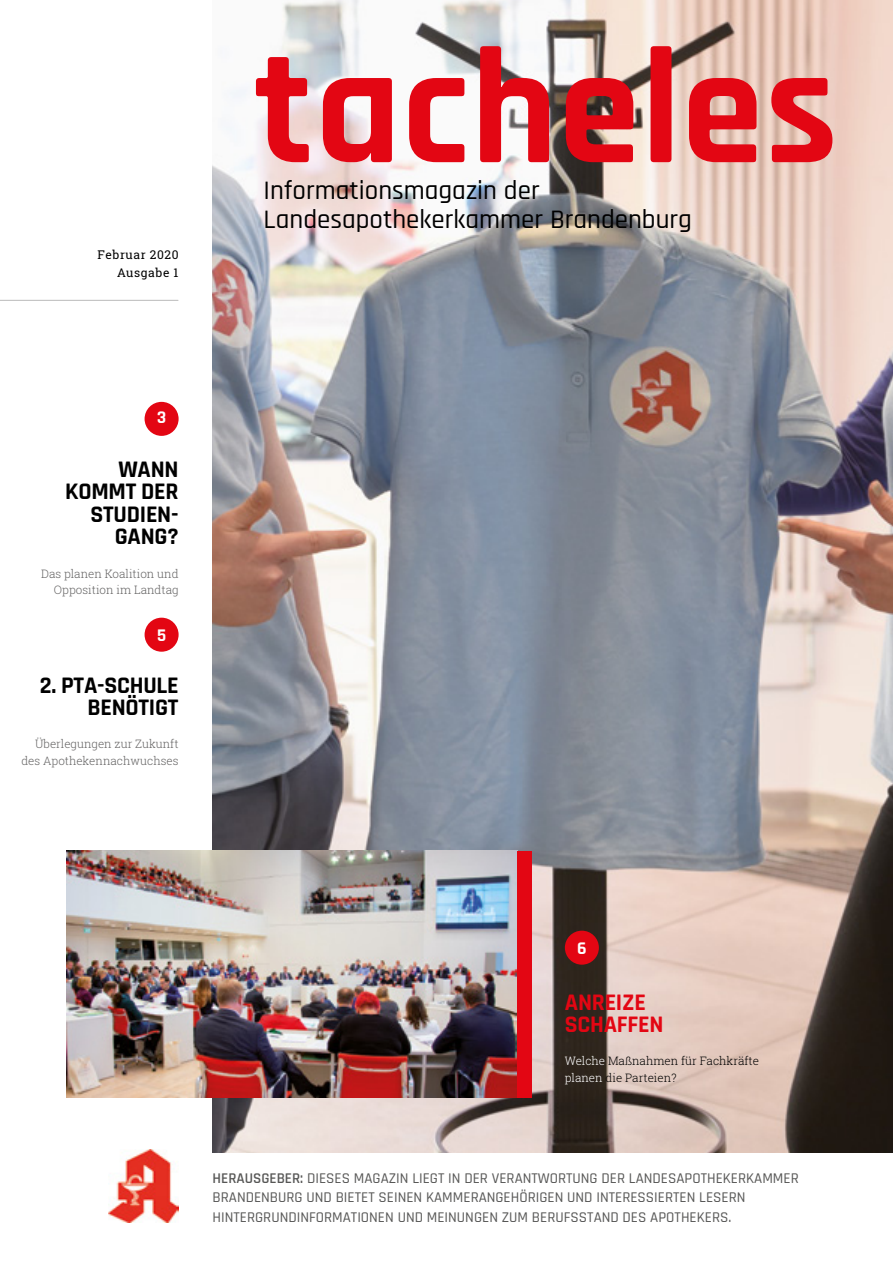
<style>
.page{position:relative;width:893px;height:1263px;background:#fff}
.page>*{position:absolute;margin:0;border:0;box-sizing:border-box;transform-origin:0 0}
.t1{font:700 165px "Rajdhani";letter-spacing:.005em;color:#e30613}
.t2{font:500 27px/28.5px "Rajdhani";color:#000}
.t3{font:700 24px/22.5px "Rajdhani";letter-spacing:-.01em;color:#000;text-align:right}
.t4{font:700 24px/22.5px "Rajdhani";letter-spacing:-.01em;color:#e30613}
.t5{font:700 18px "Rajdhani";color:#fff}
.t6{font:500 15px/19.5px "Rajdhani";color:#575756}
.t7{font:12px/18px "Roboto Slab";letter-spacing:.05em;color:#000;text-align:right}
.t8{font:300 11.7px/16.5px "Roboto Slab";color:#646363;text-align:right}
.t9{font:300 11.7px/16.5px "Roboto Slab";color:#000}
.s1{color:#fff}
.s2{font-weight:600}
</style>
<div class="page">
<div style="left:145px;top:618px;width:34px;height:34px;background:#e30613;border-radius:50%"></div>
<img style="left:213px;top:0;width:680px;height:1153px">
<div style="left:145px;top:402px;width:34px;height:34px;background:#e30613;border-radius:50%"></div>
<hr style="left:0;top:300px;width:178px;height:1px;background:#000">
<img style="left:66px;top:851px;width:451px;height:246px">
<div style="left:517px;top:851px;width:14px;height:246px;background:#e30613"></div>
<div style="left:565px;top:931px;width:34px;height:34px;background:#e30613;border-radius:50%"></div>
<img style="left:108px;top:1149px;width:71px;height:73px">
<p class="t7" style="left:97px;top:245px;width:83px">Februar 2020<br>Ausgabe 1</p>
<p class="t5" style="left:157px;top:407px;width:11px">3</p>
<h3 class="t3" style="left:65px;top:459px;width:115px">WANN<br>KOMMT DER<br>STUDIEN-<br>GANG?</h3>
<p class="t8" style="left:41px;top:565px;width:139px">Das planen Koalition und<br>Opposition im Landtag</p>
<p class="t5" style="left:157px;top:625px;width:11px">5</p>
<h3 class="t3" style="left:40px;top:674px;width:140px">2. PTA-SCHULE<br>BENÖTIGT</h3>
<p class="t8" style="left:21px;top:735px;width:159px">Überlegungen zur Zukunft des Apothekennachwuchses</p>
<h1 class="t1" style="left:255px;top:9px;width:584px">tacheles</h1>
<h2 class="t2" style="left:264px;top:177px;width:430px">Informationsmagazin der<br>Landesapothekerkammer Brandenburg</h2>
<p class="t5" style="left:577px;top:938px;width:11px">6</p>
<h3 class="t4" style="left:565px;top:991px;width:100px">ANREIZE<br>SCHAFFEN</h3>
<p class="t9" style="left:565px;top:1052px;width:196px"><span class="s1">Welche</span> Maßnahmen für Fachkräfte <span class="s1">planen</span> die Parteien?</p>
<p class="t6" style="left:213px;top:1169px;width:588px"><span class="s2">HERAUSGEBER:</span> DIESES MAGAZIN LIEGT IN DER VERANTWORTUNG DER LANDESAPOTHEKERKAMMER<br>BRANDENBURG UND BIETET SEINEN KAMMERANGEHÖRIGEN UND INTERESSIERTEN LESERN<br>HINTERGRUNDINFORMATIONEN UND MEINUNGEN ZUM BERUFSSTAND DES APOTHEKERS.</p>
</div>
